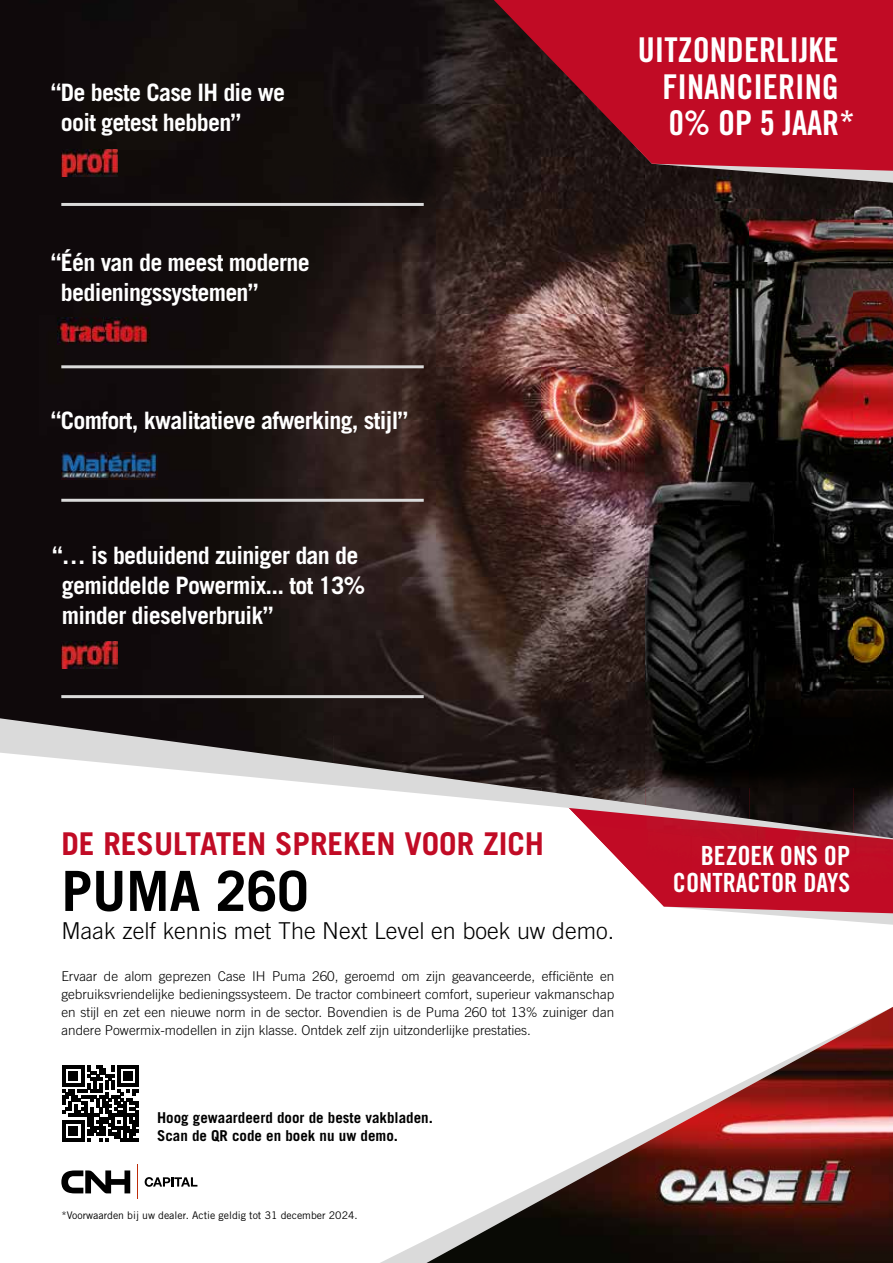
<style>
.page{position:relative;width:893px;height:1263px;background:#fff}
.page>*{position:absolute;margin:0;border:0;box-sizing:border-box;transform-origin:0 0}
.t1{font:700 55.5px "Trade Gothic LT Pro";color:#000}
.t2{font:34.2px/36.6px "Trade Gothic LT Std Bd Cn 20";color:#fff}
.t3{font:700 31.35px "Trade Gothic LT Pro";color:#c10b25}
.t4{font:26.4px/26.4px "Trade Gothic LT Std Bd Cn 20";color:#fff;text-align:right}
.t5{font:700 24px/30px "Trade Gothic LT Pro";letter-spacing:-.03em;color:#fff}
.t6{font:300 23.25px "Trade Gothic LT Pro";color:#000}
.t7{font:700 15px/18px "Trade Gothic LT Pro";color:#000}
.t8{font:300 13.5px/18px "Trade Gothic LT Pro";color:#000;text-align:justify}
.t9{font:10.5px "Trade Gothic LT Pro";color:#000}
</style>
<div class="page">
<svg style="left:748px;top:913px;width:145px;height:12px"></svg>
<svg style="left:642px;top:884px;width:251px;height:29px;fill:#c10b25"></svg>
<img style="left:0;top:0;width:494px;height:718px">
<img style="left:599px;top:839px;width:92px;height:45px">
<div style="left:691px;top:843px;width:107px;height:41px;background:#c00b25"></div>
<div style="left:798px;top:854px;width:95px;height:30px;background:#c00d25"></div>
<img style="left:758px;top:839px;width:98px;height:15px">
<img style="left:631px;top:839px;width:127px;height:4px">
<img style="left:856px;top:839px;width:37px;height:19px">
<img style="left:333px;top:53px;width:520px;height:665px">
<img style="left:853px;top:183px;width:40px;height:535px">
<svg style="left:0;top:718px;width:893px;height:121px"></svg>
<svg style="left:380px;top:1240px;width:46px;height:23px"></svg>
<img style="left:426px;top:1007px;width:467px;height:256px">
<img style="left:62px;top:149px;width:55px;height:27px">
<img style="left:61px;top:452px;width:96px;height:27px">
<img style="left:58px;top:317px;width:91px;height:27px">
<img style="left:62px;top:641px;width:55px;height:27px">
<hr style="left:61px;top:203px;width:363px;height:3px;background:#dadada">
<hr style="left:61px;top:695px;width:363px;height:3px;background:#dadada">
<hr style="left:61px;top:499px;width:363px;height:3px;background:#dadada">
<hr style="left:61px;top:365px;width:363px;height:3px;background:#dadada">
<svg style="left:63px;top:1066px;width:75px;height:75px"></svg>
<svg style="left:145px;top:1177px;width:52px;height:10px"></svg>
<hr style="left:137px;top:1165px;width:1px;height:34px;background:#bd2d0a">
<svg style="left:61px;top:1170px;width:69px;height:23px"></svg>
<svg style="left:502px;top:171px;width:391px;height:12px;fill:#1f1413"></svg>
<svg style="left:494px;top:0;width:399px;height:171px;fill:#c10b25"></svg>
<h3 class="t5" style="left:61px;top:78px;width:226px;text-indent:-10px">“ De beste Case IH die we ooit getest hebben”</h3>
<h3 class="t5" style="left:61px;top:247px;width:250px;text-indent:-10px">“ Één van de meest moderne bedieningssystemen”</h3>
<h3 class="t5" style="left:51px;top:405px;width:359px">“Comfort, kwalitatieve afwerking, stijl”</h3>
<h3 class="t5" style="left:62px;top:540px;width:305px;text-indent:-10px">“ … is beduidend zuiniger dan de gemiddelde Powermix... tot 13% minder dieselverbruik”</h3>
<h2 class="t2" style="left:662px;top:31px;width:194px;text-indent:-25px">UITZONDERLIJKE<br>FINANCIERING<br>0% OP 5 JAAR*</h2>
<h3 class="t3" style="left:61px;top:824px;width:484px">DE RESULTATEN SPREKEN VOOR ZICH</h3>
<h1 class="t1" style="left:61px;top:857px;width:248px">PUMA 260</h1>
<h3 class="t6" style="left:61px;top:917px;width:554px">Maak zelf kennis met The Next Level en boek uw demo.</h3>
<p class="t8" style="left:61px;top:967px;width:554px">Ervaar de alom geprezen Case IH Puma 260, geroemd om zijn geavanceerde, efficiënte en gebruiksvriendelijke bedieningssysteem. De tractor combineert comfort, superieur vakmanschap en stijl en zet een nieuwe norm in de sector. Bovendien is de Puma 260 tot 13% zuiniger dan andere Powermix-modellen in zijn klasse. Ontdek zelf zijn uitzonderlijke prestaties.</p>
<p class="t7" style="left:157px;top:1108px;width:277px">Hoog gewaardeerd door de beste vakbladen.<br>Scan de QR code en boek nu uw demo.</p>
<p class="t9" style="left:61px;top:1209px;width:298px">*Voorwaarden bij uw dealer. Actie geldig tot 31 december 2024.</p>
<h3 class="t4" style="left:673px;top:842px;width:179px">BEZOEK ONS OP<br>CONTRACTOR DAYS</h3>
</div>
